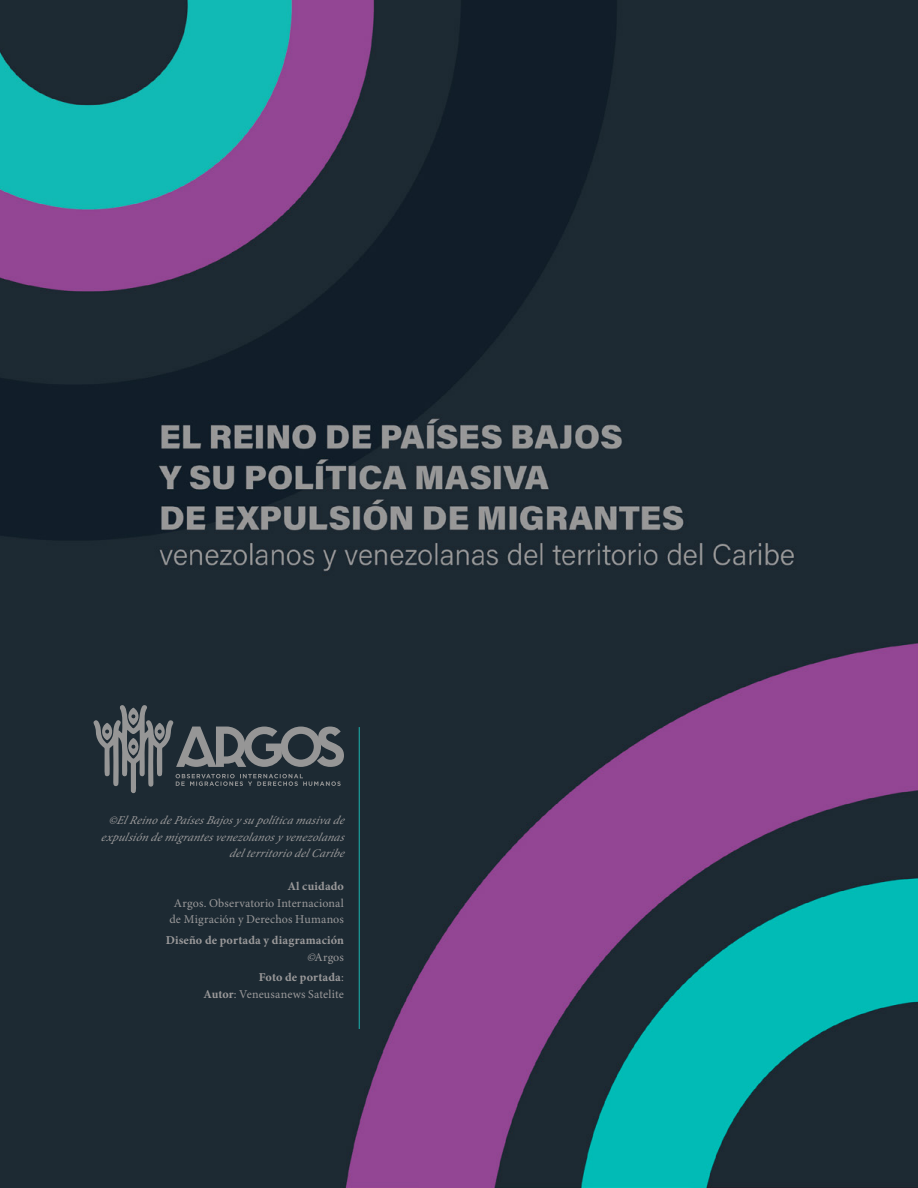
<style>
.page{position:relative;width:918px;height:1188px;background:#fff}
.page>*{position:absolute;margin:0;border:0;box-sizing:border-box;transform-origin:0 0}
.t1{font:italic 12px/16.5px "Minion Pro";color:#9a999a;text-align:right}
.t2{font:12px/16.5px "Minion Pro";letter-spacing:.01em;color:#9a999a;text-align:center}
.t3{font:12px "Minion Variable Concept";letter-spacing:.035em;color:#9a999a}
.s1{font-style:inherit}
.s2{font-style:italic}
.s3{font-family:"Minion Pro"}
.s4{font-weight:700}
</style>
<div class="page">
<img style="left:0;top:0;width:918px;height:1188px">
<hr style="left:359px;top:727px;width:1px;height:302px;background:#1bb5b1">
<svg style="left:93px;top:704px;width:251px;height:89px;background:#424b52"></svg>
<p class="t1" style="left:101px;top:812px;width:249px"><span class="s1">©</span>ElReinodePaísesBajosy sup olíticamasivade exp ulsióndemigrantesvenezolanosy venezolanas delterritoriodelCaribe</p>
<p class="t3" style="left:288px;top:878px;width:57px">Al cuidado</p>
<p class="t2" style="left:169px;top:895px;width:176px">Argos. Observatorio Internacional de Migración y Derechos Humanos</p>
<p class="t3" style="left:166px;top:932px;width:180px">Diseño de portada y diagramación</p>
<p class="t2" style="left:307px;top:949px;width:39px"><span class="s2">©</span>Argos</p>
<p class="t3" style="left:259px;top:969px;width:87px">Foto de portada<span class="s3">:</span></p>
<p class="t2" style="left:203px;top:986px;width:142px"><span class="s4">Autor</span>: Veneusanews Satelite</p>
</div>
